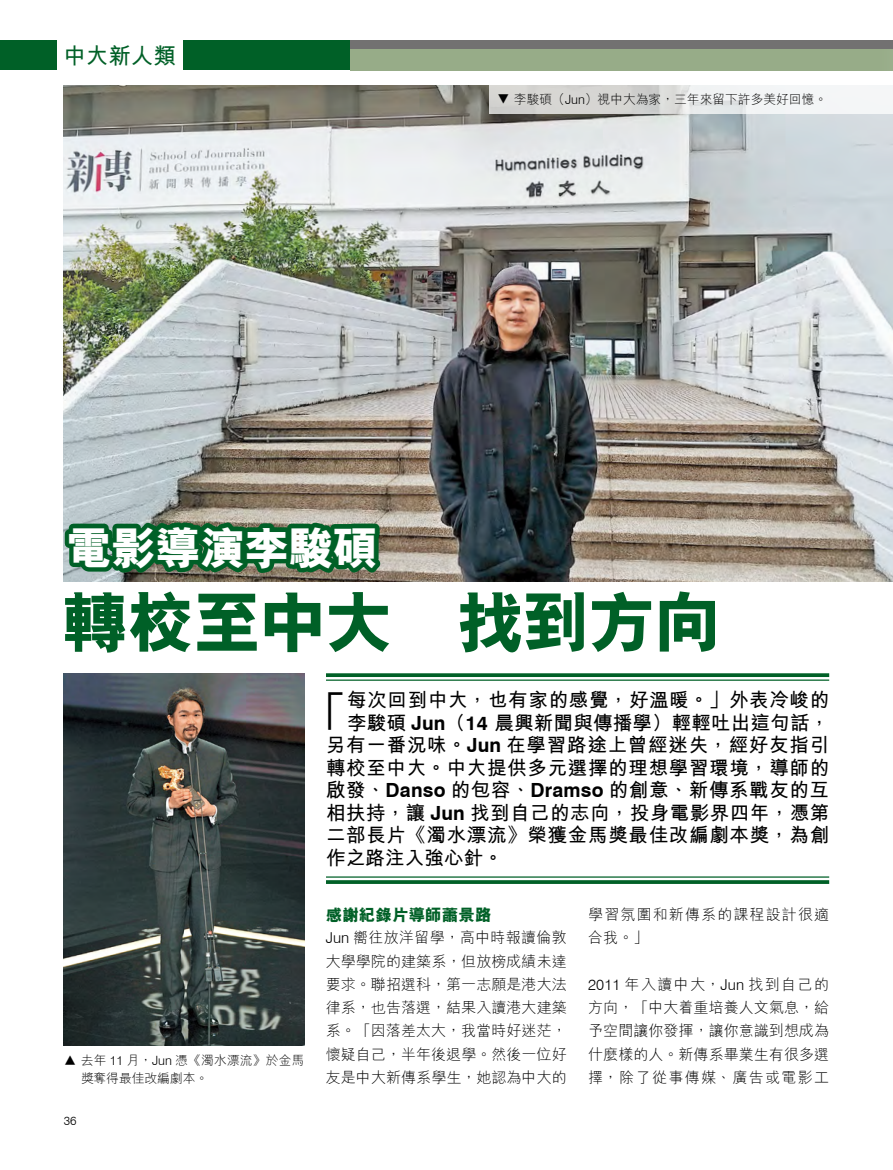
<style>
.page{position:relative;width:893px;height:1170px;background:#fff}
.page>*{position:absolute;margin:0;border:0;box-sizing:border-box;transform-origin:0 0}
.t1{font:800 67.5px "M Hei HK";letter-spacing:-.025em;color:#006027}
.t2{font:800 45.6px "M Hei HK";letter-spacing:-.025em;color:#fff}
.t3{font:700 41.55px "M Hei HK";color:#000}
.t4{font:700 22.5px "M Hei HK";color:#006027}
.t5{font:700 19.5px "M Hei HK";letter-spacing:.035em;color:#000}
.t6{font:700 19.5px "M Hei HK";letter-spacing:.01em;color:#000}
.t7{font:800 16.5px "M Hei HK";letter-spacing:.005em;color:#006027}
.t8{font:300 15px/23.2px "M Hei HK";letter-spacing:.005em;color:#000;text-align:justify}
.t9{font:300 15px/23.2px "M Hei HK";letter-spacing:.075em;color:#000}
.t10{font:300 12.75px/18px "M Hei HK";color:#000}
.t11{font:300 12px "Swiss 721 BT";color:#000}
.s1{font-family:"Swiss 721 BT"}
</style>
<div class="page">
<div style="left:183px;top:41px;width:167px;height:29px;background:#006027"></div>
<div style="left:350px;top:49px;width:543px;height:21px;background:#97ac88"></div>
<div style="left:350px;top:41px;width:543px;height:8px;background:#727171"></div>
<div style="left:0;top:41px;width:57px;height:29px;background:#006027"></div>
<img style="left:64px;top:85px;width:829px;height:496px">
<svg style="left:326px;top:673px;width:503px;height:4px;background:#116b36"></svg>
<hr style="left:326px;top:679px;width:503px;height:1px;background:#006027">
<hr style="left:326px;top:876px;width:503px;height:1px;background:#006027">
<hr style="left:326px;top:880px;width:503px;height:3px;background:#006027">
<svg style="left:63px;top:511px;width:334px;height:71px;background:#417751"></svg>
<img style="left:63px;top:673px;width:242px;height:372px">
<svg style="left:489px;top:85px;width:404px;height:28px"></svg>
<h3 class="t4" style="left:63px;top:39px;width:114px">中大新人類</h3>
<p class="t10" style="left:510px;top:108px;width:14px;rotate:-180deg">▲</p>
<p class="t10" style="left:514px;top:90px;width:315px">李駿碩（<span class="s1">Jun</span>）視中大為家，三年來留下許多美好回憶。</p>
<h2 class="t2" style="left:67px;top:525px;width:313px">電影導演李駿碩</h2>
<h1 class="t1" style="left:62px;top:588px;width:661px">轉校至中大 找到方向</h1>
<p class="t10" style="left:81px;top:1051px;width:225px;text-indent:-17px">▲ 去年 <span class="s1">11</span> 月，<span class="s1">Jun</span> 憑《濁水漂流》於金馬獎奪得最佳改編劇本。</p>
<p class="t11" style="left:64px;top:1113px;width:14px">36</p>
<h3 class="t3" style="left:305px;top:681px;width:43px">「</h3>
<h3 class="t5" style="left:347px;top:685px;width:484px">每次回到中大，也有家的感覺，好溫暖。」外表冷峻的</h3>
<h3 class="t6" style="left:347px;top:708px;width:483px">李駿碩 <span class="s1">Jun</span>（<span class="s1">14</span> 晨興新聞與傳播學）輕輕吐出這句話，</h3>
<h3 class="t5" style="left:326px;top:730px;width:505px">另有一番況味。<span class="s1">Jun</span> 在學習路途上曾經迷失，經好友指引</h3>
<h3 class="t5" style="left:326px;top:753px;width:505px">轉校至中大。中大提供多元選擇的理想學習環境，導師的</h3>
<h3 class="t5" style="left:326px;top:775px;width:505px">啟發、<span class="s1">Danso</span> 的包容、<span class="s1">Dramso</span> 的創意、新傳系戰友的互</h3>
<h3 class="t5" style="left:326px;top:798px;width:505px">相扶持，讓 <span class="s1">Jun</span> 找到自己的志向，投身電影界四年，憑第</h3>
<h3 class="t5" style="left:326px;top:820px;width:505px">二部長片《濁水漂流》榮獲金馬獎最佳改編劇本獎，為創</h3>
<h3 class="t6" style="left:326px;top:843px;width:179px">作之路注入強心針。</h3>
<p class="t7" style="left:326px;top:907px;width:167px">感謝紀錄片導師蕭景路</p>
<p class="t8" style="left:326px;top:926px;width:242px"><span class="s1">Jun</span> 嚮往放洋留學，高中時報讀倫敦大學學院的建築系，但放榜成績未達要求。聯招選科，第一志願是港大法律系，也告落選，結果入讀港大建築系。「因落差太大，我當時好迷茫，懷疑自己，半年後退學。然後一位好友是中大新傳系學生，她認為中大的</p>
<p class="t9" style="left:588px;top:902px;width:242px">學習氛圍和新傳系的課程設計很適合我。」</p>
<p class="t8" style="left:588px;top:972px;width:242px"><span class="s1">2011</span> 年入讀中大，<span class="s1">Jun</span> 找到自己的方向，「中大着重培養人文氣息，給予空間讓你發揮，讓你意識到想成為什麼樣的人。新傳系畢業生有很多選擇，除了從事傳媒、廣告或電影工</p>
</div>
